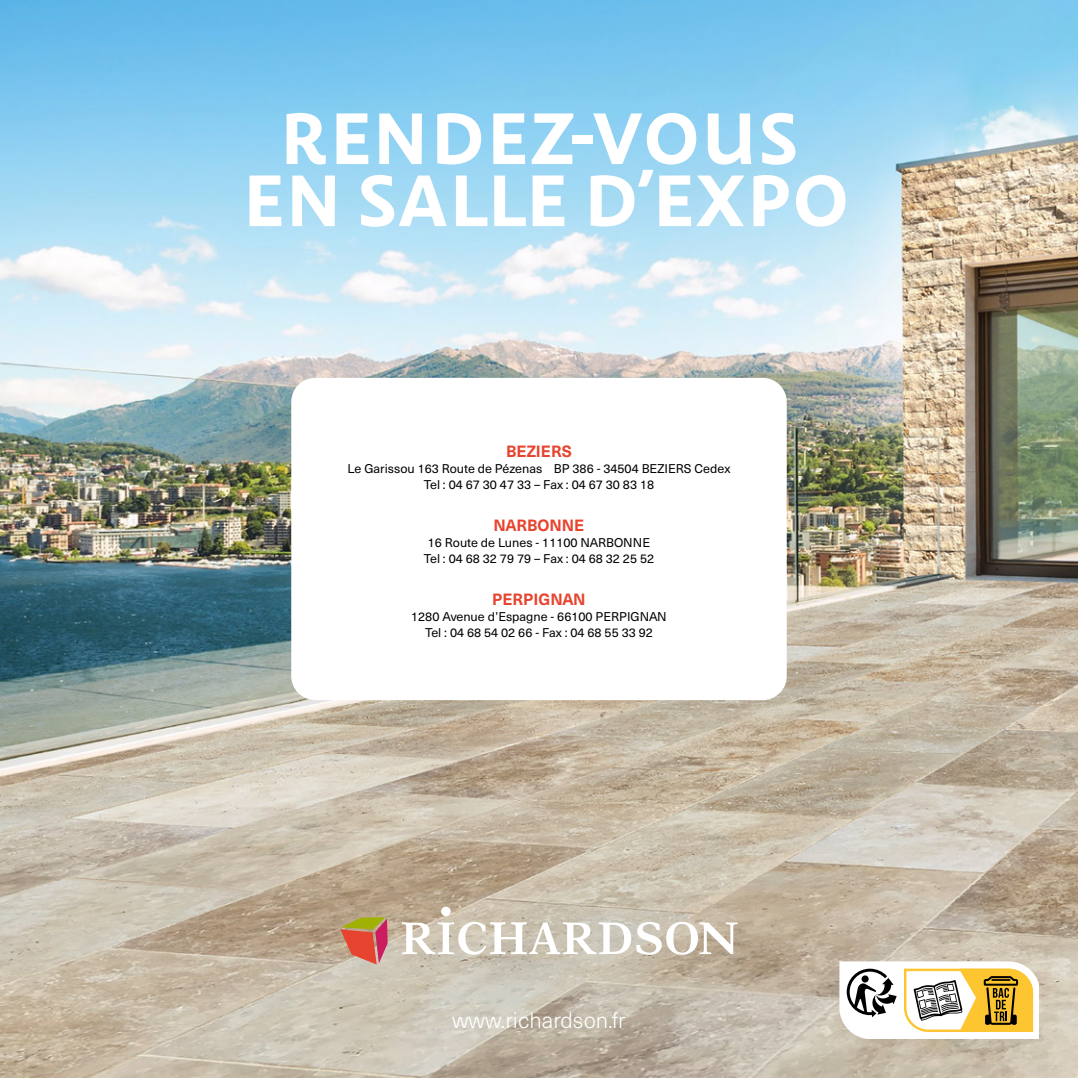
<style>
.page{position:relative;width:1078px;height:1078px;background:#fff}
.page>*{position:absolute;margin:0;border:0;box-sizing:border-box;transform-origin:0 0}
.t1{font:700 72px "Carolineale";letter-spacing:-.005em;color:#fff}
.t2{font:300 22px "Neue Haas Unica W1 G";color:#fff}
.Style_de_paragraphe_1{font:700 16px "Neue Haas Unica W1 G";color:#e7442f}
.Style_de_paragraphe_1-2{font:12.4px/16px "Neue Haas Unica W1 G";color:#000;text-align:center}
</style>
<div class="page">
<img style="left:0;top:0;width:1077px;height:1077px">
<svg style="left:340px;top:916px;width:47px;height:48px;background:#ca7757"></svg>
<div style="left:441px;top:906px;width:9px;height:10px;background:#fff;border-radius:50%"></div>
<svg style="left:402px;top:921px;width:335px;height:33px"></svg>
<svg style="left:839px;top:961px;width:199px;height:77px"></svg>
<div style="left:291px;top:378px;width:495px;height:322px;background:#fff;border-radius:24px"></div>
<p class="t1" style="left:279px;top:82px;width:521px">RENDEZ-VOUS</p>
<p class="t1" style="left:242px;top:144px;width:610px">EN SALLE D’EXPO</p>
<p class="Style_de_paragraphe_1" style="left:506px;top:439px;width:67px">BEZIERS</p>
<p class="Style_de_paragraphe_1-2" style="left:347px;top:459px;width:384px">Le Garissou 163 Route de Pézenas BP 386 - 34504 BEZIERS Cedex<br>Tel : 04 67 30 47 33 – Fax : 04 67 30 83 18</p>
<p class="Style_de_paragraphe_1" style="left:493px;top:513px;width:92px">NARBONNE</p>
<p class="Style_de_paragraphe_1-2" style="left:423px;top:533px;width:232px">16 Route de Lunes - 11100 NARBONNE<br>Tel : 04 68 32 79 79 – Fax : 04 68 32 25 52</p>
<p class="Style_de_paragraphe_1" style="left:492px;top:587px;width:95px">PERPIGNAN</p>
<p class="Style_de_paragraphe_1-2" style="left:411px;top:608px;width:257px">1280 Avenue d’Espagne - 66100 PERPIGNAN<br>Tel : 04 68 54 02 66 - Fax : 04 68 55 33 92</p>
<p class="t2" style="left:452px;top:1004px;width:175px">www.richardson.fr</p>
</div>
